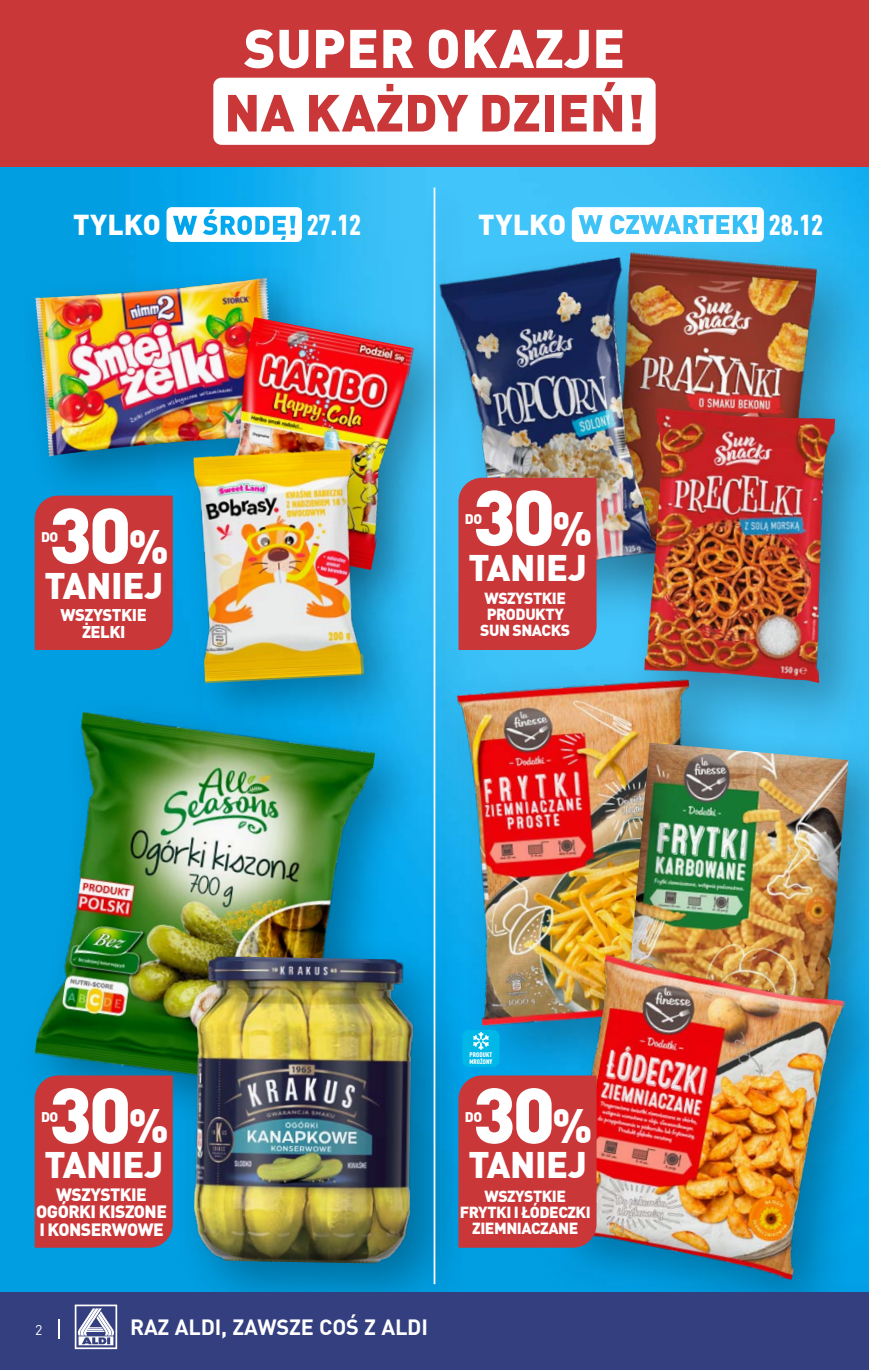
<style>
.page{position:relative;width:869px;height:1370px;background:#fff}
.page>*{position:absolute;margin:0;border:0;box-sizing:border-box;transform-origin:0 0}
.t1{font:900 77px "DIN Pro";letter-spacing:-.04em;color:#fff}
.t2{font:900 53.55px "DIN Pro";letter-spacing:.01em;color:#fff}
.t3{font:900 51.27px "DIN Pro";letter-spacing:.01em;color:#c93739}
.t4{font:900 36.23px "DIN Pro";letter-spacing:-.01em;color:#fff}
.t5{font:900 28.18px "DIN Pro";letter-spacing:.01em;color:#fff}
.t6{font:900 condensed 28.18px "DIN Pro";color:#fff}
.t7{font:700 21.7px "DIN Pro";letter-spacing:-.01em;color:#fff}
.t8{font:900 17.5px/17.5px "DIN Pro";letter-spacing:-.03em;color:#fff;text-align:center}
.t9{font:900 16.62px/16.6px "DIN Pro";letter-spacing:-.03em;color:#fff;text-align:center}
.t10{font:900 15.75px/15.8px "DIN Pro";letter-spacing:-.03em;color:#fff;text-align:center}
.t11{font:14px "DIN Pro";color:#fff}
.t12{font:900 13.83px "DIN Pro";letter-spacing:-.03em;color:#fff}
.t13{font:900 condensed 6.65px/6.6px "DIN Pro";letter-spacing:.01em;color:#fff}
.s1{font-size:47.25px}
</style>
<div class="page">
<svg style="left:868px;top:1279px;width:1px;height:13px"></svg>
<img style="left:0;top:166px;width:868px;height:1126px">
<div style="left:0;top:0;width:868px;height:166px;background:#c93739"></div>
<hr style="left:868px;top:0;width:1px;height:166px;background:#c93739">
<div style="left:429px;top:651px;width:355px;height:447px;background:#000;opacity:.3"></div>
<img style="left:467px;top:675px;width:153px;height:352px">
<div style="left:577px;top:226px;width:291px;height:409px;background:#000;opacity:.3"></div>
<img style="left:734px;top:252px;width:82px;height:132px">
<div style="left:414px;top:231px;width:320px;height:416px;background:#000;opacity:.3"></div>
<img style="left:467px;top:256px;width:199px;height:322px">
<div style="left:620px;top:384px;width:248px;height:360px;background:#000;opacity:.3"></div>
<img style="left:644px;top:407px;width:190px;height:276px">
<div style="left:13px;top:690px;width:418px;height:461px;background:#000;opacity:.3"></div>
<img style="left:35px;top:711px;width:340px;height:362px">
<div style="left:16px;top:258px;width:315px;height:248px;background:#000;opacity:.3"></div>
<img style="left:35px;top:277px;width:246px;height:179px">
<div style="left:169px;top:931px;width:305px;height:394px;background:#000;opacity:.3"></div>
<img style="left:193px;top:955px;width:221px;height:308px">
<div style="left:420px;top:176px;width:47px;height:1139px;background:#000;opacity:.3"></div>
<hr style="left:433px;top:187px;width:2px;height:1096px;background:#fff">
<div style="left:190px;top:296px;width:277px;height:328px;background:#000;opacity:.3"></div>
<img style="left:211px;top:317px;width:203px;height:110px">
<div style="left:605px;top:720px;width:263px;height:342px;background:#000;opacity:.3"></div>
<img style="left:627px;top:742px;width:221px;height:189px">
<div style="left:171px;top:427px;width:249px;height:313px;background:#000;opacity:.3"></div>
<img style="left:193px;top:449px;width:171px;height:234px">
<div style="left:530px;top:931px;width:338px;height:409px;background:#000;opacity:.3"></div>
<img style="left:551px;top:954px;width:294px;height:325px">
<div style="left:33px;top:494px;width:141px;height:157px;background:#c93739"></div>
<div style="left:457px;top:476px;width:140px;height:175px;background:#c93739"></div>
<div style="left:33px;top:1073px;width:141px;height:175px;background:#c93739"></div>
<div style="left:457px;top:1073px;width:140px;height:175px;background:#c93739"></div>
<div style="left:462px;top:1029px;width:37px;height:37px;background:#00b8e8;border-radius:7px"></div>
<svg style="left:473px;top:1032px;width:15px;height:17px"></svg>
<hr style="left:868px;top:1292px;width:1px;height:77px;background:#333f7e">
<div style="left:0;top:1292px;width:868px;height:77px;background:#333f7e"></div>
<svg style="left:571px;top:207px;width:192px;height:35px"></svg>
<svg style="left:166px;top:207px;width:136px;height:35px"></svg>
<div style="left:213px;top:78px;width:442px;height:67px;background:#fff;border-radius:8px"></div>
<svg style="left:59px;top:1319px;width:1px;height:19px"></svg>
<svg style="left:75px;top:1304px;width:42px;height:44px"></svg>
<h2 class="t2" style="left:244px;top:6px;width:382px">SUPER OKAZJE</h2>
<h3 class="t3" style="left:224px;top:72px;width:422px">NA KAŻDY DZIEŃ!</h3>
<h3 class="t5" style="left:73px;top:202px;width:89px">TYLKO</h3>
<h3 class="t6" style="left:307px;top:204px;width:56px">27.12</h3>
<h3 class="t5" style="left:478px;top:202px;width:89px">TYLKO</h3>
<h3 class="t6" style="left:768px;top:204px;width:56px">28.12</h3>
<h1 class="t1" style="left:49px;top:474px;width:121px">30<span class="s1">%</span></h1>
<h3 class="t4" style="left:45px;top:556px;width:120px">TANIEJ</h3>
<p class="t12" style="left:41px;top:526px;width:19px">DO</p>
<p class="t9" style="left:61px;top:606px;width:88px">WSZYSTKIE<br>ŻELKI</p>
<h1 class="t1" style="left:472px;top:456px;width:121px">30<span class="s1">%</span></h1>
<h3 class="t4" style="left:468px;top:538px;width:120px">TANIEJ</h3>
<p class="t12" style="left:464px;top:508px;width:19px">DO</p>
<p class="t10" style="left:480px;top:589px;width:91px">WSZYSTKIE<br>PRODUKTY<br>SUN SNACKS</p>
<h1 class="t1" style="left:49px;top:1053px;width:121px">30<span class="s1">%</span></h1>
<h3 class="t4" style="left:45px;top:1136px;width:120px">TANIEJ</h3>
<p class="t12" style="left:41px;top:1105px;width:19px">DO</p>
<p class="t8" style="left:36px;top:1184px;width:132px">WSZYSTKIE<br>OGÓRKI KISZONE<br>I KONSERWOWE</p>
<p class="t11" style="left:35px;top:1316px;width:9px">4</p>
<h3 class="t7" style="left:130px;top:1307px;width:299px">RAZ ALDI, ZAWSZE COŚ Z ALDI</h3>
<p class="t11" style="left:35px;top:1318px;width:9px">2</p>
<h3 class="t7" style="left:130px;top:1309px;width:299px">RAZ ALDI, ZAWSZE COŚ Z ALDI</h3>
<p class="t13" style="left:469px;top:1050px;width:25px">PRODUKT<br>MROŻONY</p>
<h1 class="t1" style="left:472px;top:1053px;width:121px">30<span class="s1">%</span></h1>
<h3 class="t4" style="left:468px;top:1136px;width:120px">TANIEJ</h3>
<p class="t12" style="left:464px;top:1105px;width:19px">DO</p>
<p class="t10" style="left:459px;top:1187px;width:132px">WSZYSTKIE<br>FRYTKI I ŁÓDECZKI<br>ZIEMNIACZANE</p>
</div>
